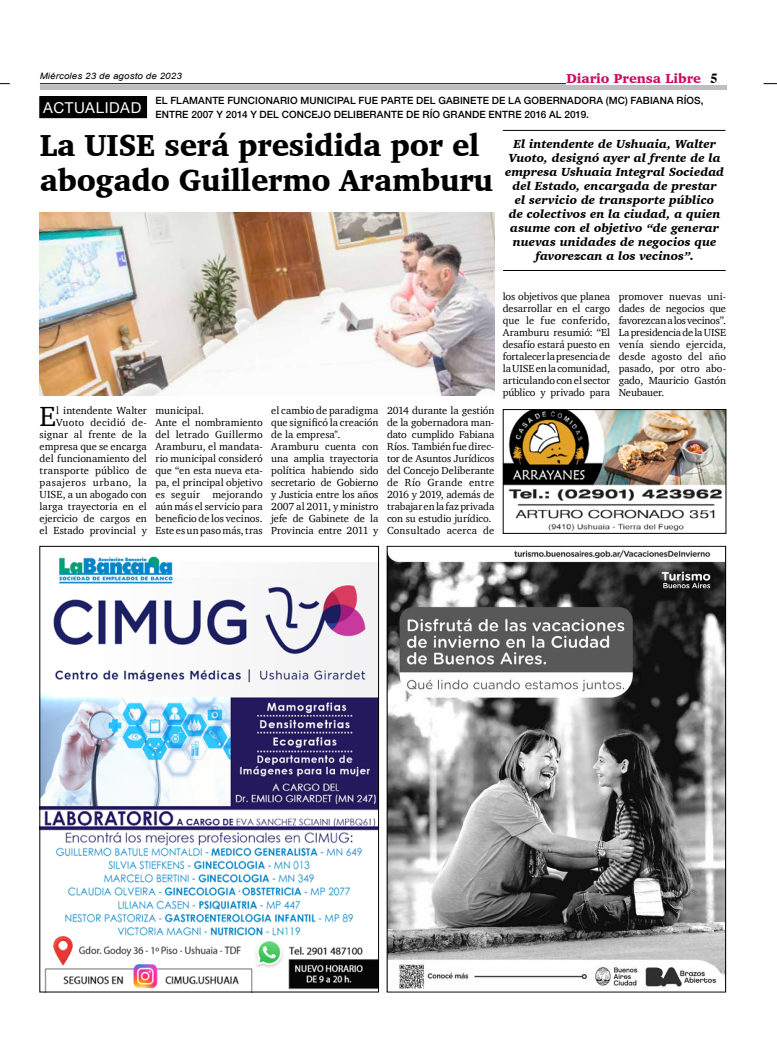
<style>
.page{position:relative;width:777px;height:1063px;background:#fff}
.page>*{position:absolute;margin:0;border:0;box-sizing:border-box;transform-origin:0 0}
.t1{font:900 31.1px/34.5px "Charter";letter-spacing:-.01em;color:#000;scale:.95 1}
.t2{font:28.4px "Charter";color:#000}
.t3{font:15px "Helvetica Neue";letter-spacing:.045em;color:#fff}
.t4{font:900 13.2px "Charter";color:#c80c5f}
.t5{font:italic 900 12px/14px "Charter";letter-spacing:.005em;color:#000;text-align:center}
.t6{font:10.5px/12px "Charter";color:#000}
.t7{font:500 10px/14px "Helvetica Neue";letter-spacing:.01em;color:#000}
.t8{font:italic 8.8px "Arial";letter-spacing:.01em;color:#000;scale:1.11 1}
.s1{font-family:"Times";font-weight:700;font-size:14px;color:#000}
</style>
<div class="page">
<hr style="left:40px;top:83px;width:526px;height:1px;background:#000">
<hr style="left:40px;top:85px;width:686px;height:4px;background:#bcbec0">
<svg style="left:763px;top:83px;width:14px;height:1px"></svg>
<img style="left:389px;top:550px;width:334px;height:439px">
<div style="left:387px;top:546px;width:338px;height:446px;border:1px solid #000"></div>
<img style="left:42px;top:556px;width:335px;height:434px">
<div style="left:40px;top:546px;width:339px;height:446px;border:1px solid #000"></div>
<div style="left:40px;top:97px;width:107px;height:21px;background:#000"></div>
<hr style="left:503px;top:130px;width:222px;height:1px;background:#000">
<hr style="left:503px;top:270px;width:222px;height:1px;background:#000">
<img style="left:40px;top:212px;width:454px;height:183px">
<img style="left:505px;top:411px;width:219px;height:120px">
<div style="left:503px;top:409px;width:223px;height:124px;border:1px solid #000"></div>
<p class="t8" style="left:40px;top:70px;width:129px">Miércoles 23 de agosto de 2023</p>
<p class="t4" style="left:566px;top:71px;width:153px">Diario Prensa Libre <span class="s1">5</span></p>
<h3 class="t3" style="left:43px;top:97px;width:99px">ACTUALIDAD</h3>
<p class="t7" style="left:155px;top:93px;width:549px">EL FLAMANTE FUNCIONARIO MUNICIPAL FUE PARTE DEL GABINETE DE LA GOBERNADORA (MC) FABIANA RÍOS,<br>ENTRE 2007 Y 2014 Y DEL CONCEJO DELIBERANTE DE RÍO GRANDE ENTRE 2016 AL 2019.</p>
<h1 class="t1" style="left:40px;top:128px;width:479px">La UISE será presidida por el abogado Guillermo Aramburu</h1>
<p class="t5" style="left:505px;top:137px;width:221px">El intendente de Ushuaia, Walter<br>Vuoto, designó ayer al frente de la empresa Ushuaia Integral Sociedad del Estado, encargada de prestar<br>el servicio de transporte público<br>de colectivos en la ciudad, a quien asume con el objetivo “de generar nuevas unidades de negocios que favorezcan a los vecinos”.</p>
<p class="t6" style="left:503px;top:290px;width:109px;text-align:justify">los objetivos que planea desarrollar en el cargo que le fue conferido, Aramburu resumió: “El desafío estará puesto en fortalecer la presencia de la UISE en la comunidad, articulando con el sector público y privado para</p>
<p class="t6" style="left:618px;top:290px;width:109px;text-align:justify">promover nuevas uni&shy;dades de negocios que favorezcan a los vecinos”.<br>La presidencia de la UISE venía siendo ejercida, desde agosto del año pasado, por otro abo&shy;gado, Mauricio Gastón Neubauer.</p>
<p class="t6" style="left:40px;top:405px;width:109px;text-align:right">l intendente Walter<br>Vuoto decidió de&shy;signar al frente de la empresa que se encarga del funcionamiento del transporte público de pasajeros urbano, la<br>UISE, a un abogado con larga trayectoria en el ejercicio de cargos en el Estado provincial y</p>
<p class="t6" style="left:155px;top:405px;width:109px">municipal.<br>Ante el nombramiento del letrado Guillermo<br>Aramburu, el mandata&shy;rio municipal consideró que “en esta nueva eta&shy;pa, el principal objetivo es seguir mejorando aún más el servicio para beneficio de los vecinos.<br>Este es un paso más, tras</p>
<p class="t6" style="left:271px;top:405px;width:109px">el cambio de paradigma que significó la creación de la empresa".<br>Aramburu cuenta con una amplia trayectoria política habiendo sido secretario de Gobierno y Justicia entre los años<br>2007 al 2011, y ministro jefe de Gabinete de la<br>Provincia entre 2011 y</p>
<p class="t6" style="left:387px;top:405px;width:109px">2014 durante la gestión de la gobernadora man&shy;dato cumplido Fabiana<br>Ríos. También fue direc&shy;tor de Asuntos Jurídicos del Concejo Deliberante de Río Grande entre<br>2016 y 2019, además de trabajar en la faz privada con su estudio jurídico.<br>Consultado acerca de</p>
<h2 class="t2" style="left:40px;top:392px;width:18px">E</h2>
</div>
